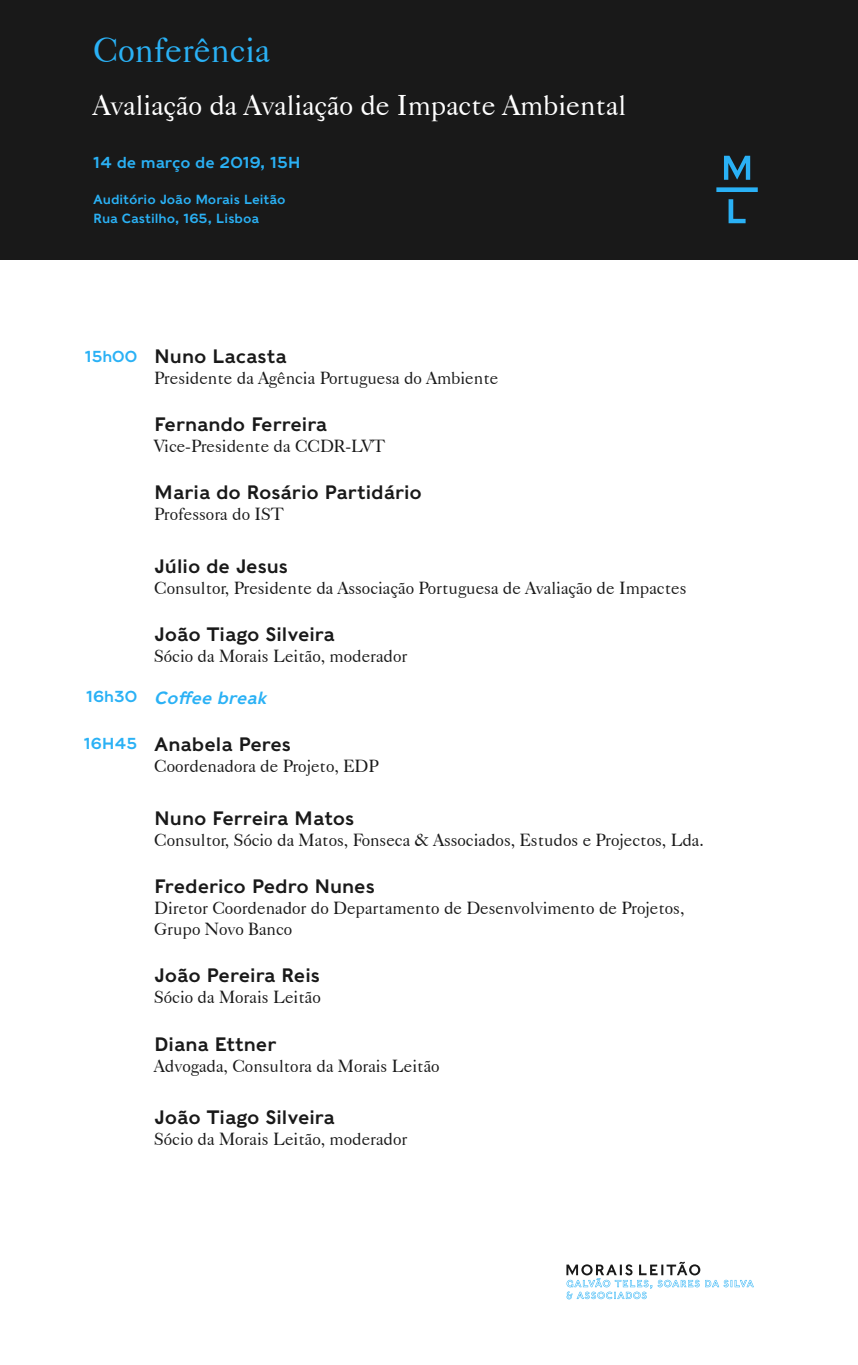
<style>
.page{position:relative;width:858px;height:1365px;background:#fff}
.page>*{position:absolute;margin:0;border:0;box-sizing:border-box;transform-origin:0 0}
.t1{font:34.91px "Caslon 540 BT";color:#2ab1f5}
.t2{font:28.53px "Caslon 540 BT";color:#fff}
.t3{font:19.25px "Caslons Egyptian";color:#191919}
.t4{font:17.5px/21px "Caslon 540 BT";color:#191919}
.t5{font:italic 17.5px "Caslons Egyptian";letter-spacing:-.005em;color:#2ab1f5}
.t6{font:15.75px "Caslons Egyptian";color:#2ab1f5}
.t7{font:13.12px/19.1px "Caslons Egyptian";color:#2ab1f5}
</style>
<div class="page">
<div style="left:0;top:0;width:858px;height:260px;background:#191919"></div>
<svg style="left:724px;top:156px;width:26px;height:24px"></svg>
<svg style="left:728px;top:199px;width:17px;height:24px"></svg>
<div style="left:716px;top:187px;width:41px;height:5px;background:#2ab1f5"></div>
<svg style="left:566px;top:1262px;width:187px;height:37px"></svg>
<h1 class="t1" style="left:93px;top:29px;width:178px">Conferência</h1>
<h2 class="t2" style="left:93px;top:88px;width:534px">Avaliação da Avaliação de Impacte Ambiental</h2>
<p class="t6" style="left:93px;top:153px;width:209px">14 de março de 2019, 15H</p>
<p class="t7" style="left:93px;top:190px;width:194px">Auditório João Morais Leitão<br>Rua Castilho, 165, Lisboa</p>
<p class="t6" style="left:85px;top:346px;width:54px">15h00</p>
<p class="t6" style="left:86px;top:686px;width:52px">16h30</p>
<p class="t6" style="left:84px;top:733px;width:55px">16H45</p>
<p class="t3" style="left:154px;top:343px;width:134px">Nuno Lacasta</p>
<p class="t4" style="left:154px;top:367px;width:345px">Presidente da Agência Portuguesa do Ambiente</p>
<p class="t3" style="left:154px;top:412px;width:174px">Fernando Ferreira</p>
<p class="t4" style="left:154px;top:435px;width:232px">Vice-Presidente da CCDR-LVT</p>
<p class="t3" style="left:154px;top:480px;width:269px">Maria do Rosário Partidário</p>
<p class="t4" style="left:154px;top:503px;width:131px">Professora do IST</p>
<p class="t3" style="left:154px;top:553px;width:135px">Júlio de Jesus</p>
<p class="t4" style="left:154px;top:577px;width:533px">Consultor, Presidente da Associação Portuguesa de Avaliação de Impactes</p>
<p class="t3" style="left:154px;top:622px;width:182px">João Tiago Silveira</p>
<p class="t4" style="left:154px;top:645px;width:254px">Sócio da Morais Leitão, moderador</p>
<p class="t5" style="left:154px;top:686px;width:113px">Coffee break</p>
<p class="t3" style="left:154px;top:732px;width:138px">Anabela Peres</p>
<p class="t4" style="left:154px;top:755px;width:226px">Coordenadora de Projeto, EDP</p>
<p class="t3" style="left:154px;top:805px;width:201px">Nuno Ferreira Matos</p>
<p class="t4" style="left:154px;top:829px;width:551px">Consultor, Sócio da Matos, Fonseca &amp; Associados, Estudos e Projectos, Lda.</p>
<p class="t3" style="left:154px;top:874px;width:222px">Frederico Pedro Nunes</p>
<p class="t4" style="left:154px;top:897px;width:531px">Diretor Coordenador do Departamento de Desenvolvimento de Projetos,<br>Grupo Novo Banco</p>
<p class="t3" style="left:154px;top:963px;width:167px">João Pereira Reis</p>
<p class="t4" style="left:154px;top:986px;width:168px">Sócio da Morais Leitão</p>
<p class="t3" style="left:154px;top:1031px;width:124px">Diana Ettner</p>
<p class="t4" style="left:154px;top:1055px;width:287px">Advogada, Consultora da Morais Leitão</p>
<p class="t3" style="left:154px;top:1105px;width:182px">João Tiago Silveira</p>
<p class="t4" style="left:154px;top:1128px;width:254px">Sócio da Morais Leitão, moderador</p>
</div>
